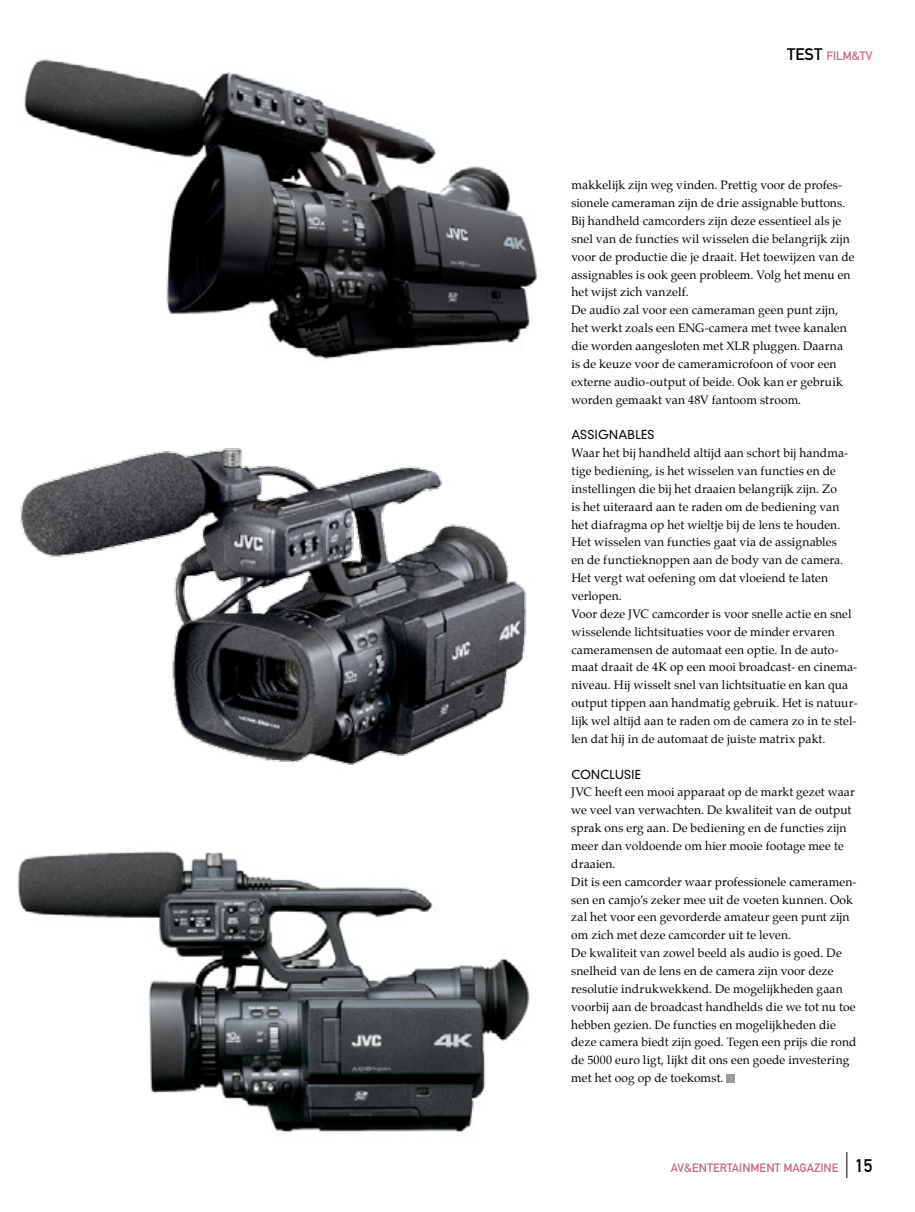
<style>
.page{position:relative;width:915px;height:1212px;background:#fff}
.page>*{position:absolute;margin:0;border:0;box-sizing:border-box;transform-origin:0 0}
.t1{font:12px/17.9px "Palatino";letter-spacing:.01em;color:#000}
.t2{font:12px "DIN Mittelschrift";color:#c9668a}
.t3{font:300 12px "DIN Neuzeit Grotesk";letter-spacing:.025em;color:#000}
.s1{font-size:16.5px;color:#000}
.s2{font-size:18px;color:#000}
</style>
<div class="page">
<div style="left:726px;top:1074px;width:9px;height:8px;background:#9c9c9d"></div>
<img style="left:24px;top:59px;width:514px;height:301px">
<img style="left:17px;top:851px;width:513px;height:282px">
<img style="left:20px;top:448px;width:507px;height:317px">
<svg style="left:846px;top:1152px;width:1px;height:26px"></svg>
<p class="t2" style="left:786px;top:49px;width:85px"><span class="s1">TEST</span> FILM&amp;TV</p>
<p class="t1" style="left:571px;top:176px;width:284px">makkelijk zijn weg vinden. Prettig voor de profes&shy;sionele cameraman zijn de drie assignable buttons.<br>Bij handheld camcorders zijn deze essentieel als je snel van de functies wil wisselen die belangrijk zijn voor de productie die je draait. Het toewijzen van de assignables is ook geen probleem. Volg het menu en het wijst zich vanzelf.<br>De audio zal voor een cameraman geen punt zijn, het werkt zoals een ENG-camera met twee kanalen die worden aangesloten met XLR pluggen. Daarna is de keuze voor de cameramicrofoon of voor een externe audio-output of beide. Ook kan er gebruik worden gemaakt van 48V fantoom stroom.</p>
<p class="t3" style="left:571px;top:428px;width:85px">ASSIGNABLES</p>
<p class="t1" style="left:571px;top:444px;width:288px">Waar het bij handheld altijd aan schort bij handma&shy;tige bediening, is het wisselen van functies en de instellingen die bij het draaien belangrijk zijn. Zo<br>is het uiteraard aan te raden om de bediening van het diafragma op het wieltje bij de lens te houden.<br>Het wisselen van functies gaat via de assignables<br>en de functieknoppen aan de body van de camera.<br>Het vergt wat oefening om dat vloeiend te laten verlopen.<br>Voor deze JVC camcorder is voor snelle actie en snel wisselende lichtsituaties voor de minder ervaren cameramensen de automaat een optie. In de auto&shy;maat draait de 4K op een mooi broadcast- en cinema&shy;niveau. Hij wisselt snel van lichtsituatie en kan qua output tippen aan handmatig gebruik. Het is natuur&shy;lijk wel altijd aan te raden om de camera zo in te stel&shy;len dat hij in de automaat de juiste matrix pakt.</p>
<p class="t3" style="left:571px;top:767px;width:66px">CONCLUSIE</p>
<p class="t1" style="left:571px;top:783px;width:286px">JVC heeft een mooi apparaat op de markt gezet waar we veel van verwachten. De kwaliteit van de output sprak ons erg aan. De bediening en de functies zijn meer dan voldoende om hier mooie footage mee te draaien.<br>Dit is een camcorder waar professionele cameramen&shy;sen en camjo’s zeker mee uit de voeten kunnen. Ook zal het voor een gevorderde amateur geen punt zijn om zich met deze camcorder uit te leven.<br>De kwaliteit van zowel beeld als audio is goed. De snelheid van de lens en de camera zijn voor deze resolutie indrukwekkend. De mogelijkheden gaan voorbij aan de broadcast handhelds die we tot nu toe hebben gezien. De functies en mogelijkheden die deze camera biedt zijn goed. Tegen een prijs die rond de 5000 euro ligt, lijkt dit ons een goede investering met het oog op de toekomst.</p>
<p class="t2" style="left:670px;top:1161px;width:203px">AV&amp;ENTERTAINMENT MAGAZINE <span class="s2">15</span></p>
</div>
